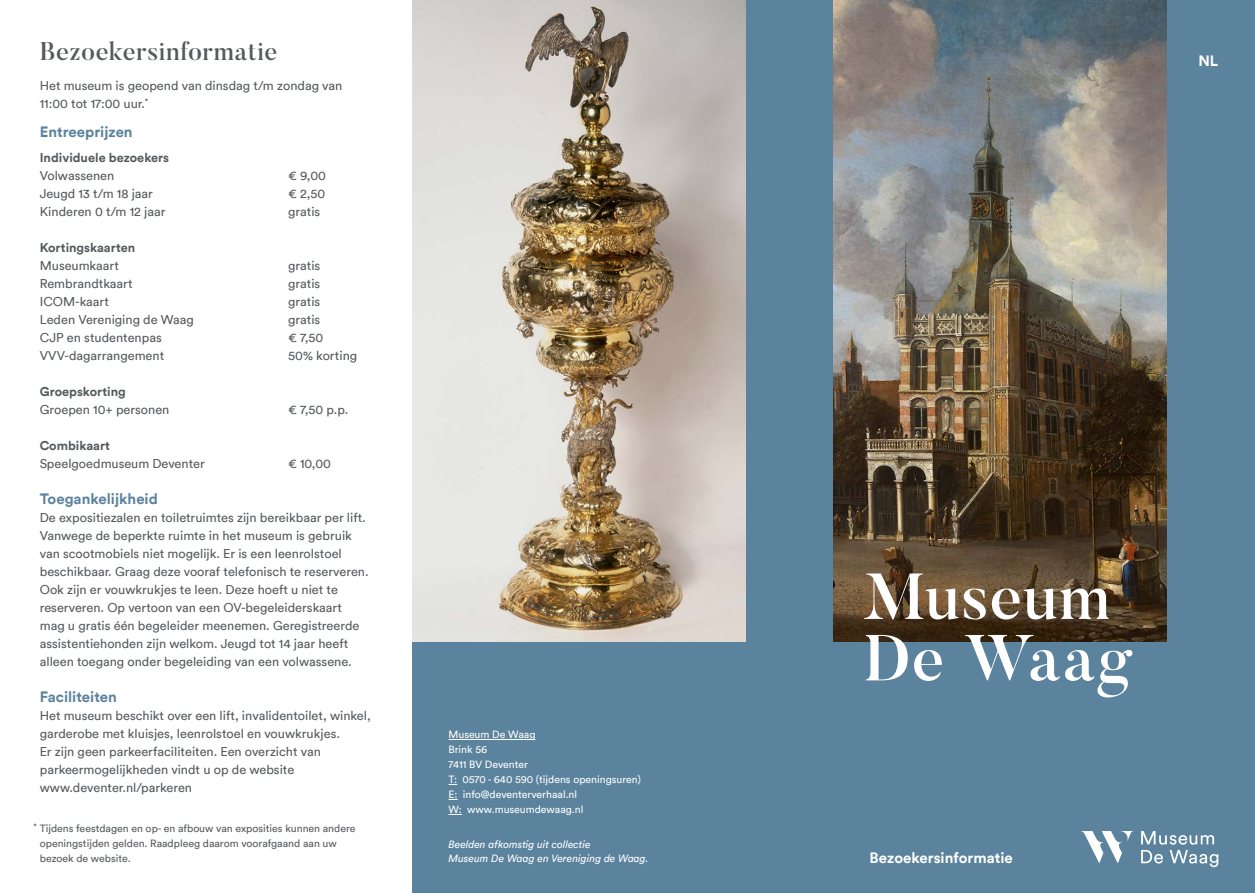
<style>
.page{position:relative;width:1255px;height:893px;background:#fff}
.page>*{position:absolute;margin:0;border:0;box-sizing:border-box;transform-origin:0 0}
.t1{font:500 64.5px/61.5px "Butler";letter-spacing:.015em;color:#fff}
.t2{font:500 25.5px "Butler";letter-spacing:.025em;color:#575a5d}
.t3{font:700 15px "Circular";color:#5b839d}
.t4{font:700 15px "Circular";color:#fff}
.t5{font:12.75px/18px "Circular";color:#575a5d}
.t6{font:700 12.75px "Circular";color:#575a5d}
.t7{font:10.5px/15px "Circular";color:#575a5d}
.t8{font:10.5px/15px "Circular";color:#fff}
.t9{font:italic 10.5px/13.5px "Circular";color:#fff}
.t10{font:7.8px "Circular";color:#575a5d}
</style>
<div class="page">
<div style="left:412px;top:0;width:842px;height:893px;background:#5b839d"></div>
<img style="left:833px;top:0;width:333px;height:641px">
<svg style="left:1081px;top:831px;width:53px;height:32px"></svg>
<svg style="left:1141px;top:831px;width:77px;height:36px"></svg>
<hr style="left:448px;top:739px;width:87px;height:1px;background:#fff">
<svg style="left:448px;top:814px;width:14px;height:1px"></svg>
<img style="left:412px;top:0;width:333px;height:641px">
<h2 class="t2" style="left:40px;top:35px;width:239px">Bezoekersinformatie</h2>
<p class="t5" style="left:40px;top:76px;width:304px">Het museum is geopend van dinsdag t/m zondag van<br>11:00 tot 17:00 uur.<sup>*</sup></p>
<p class="t3" style="left:40px;top:122px;width:94px">Entreeprijzen</p>
<p class="t6" style="left:40px;top:149px;width:131px">Individuele bezoekers</p>
<p class="t5" style="left:40px;top:166px;width:127px">Volwassenen<br>Jeugd 13 t/m 18 jaar<br>Kinderen 0 t/m 12 jaar</p>
<p class="t6" style="left:40px;top:239px;width:97px">Kortingskaarten</p>
<p class="t5" style="left:40px;top:256px;width:156px">Museumkaart<br>Rembrandtkaart<br>ICOM-kaart<br>Leden Vereniging de Waag<br>CJP en studentenpas<br>VVV-dagarrangement</p>
<p class="t6" style="left:40px;top:383px;width:88px">Groepskorting</p>
<p class="t5" style="left:40px;top:400px;width:131px">Groepen 10+ personen</p>
<p class="t6" style="left:40px;top:437px;width:72px">Combikaart</p>
<p class="t5" style="left:40px;top:454px;width:166px">Speelgoedmuseum Deventer</p>
<p class="t3" style="left:40px;top:489px;width:120px">Toegankelijkheid</p>
<p class="t5" style="left:40px;top:508px;width:330px">De expositiezalen en toiletruimtes zijn bereikbaar per lift.<br>Vanwege de beperkte ruimte in het museum is gebruik van scootmobiels niet mogelijk. Er is een leenrolstoel beschikbaar. Graag deze vooraf telefonisch te reserveren.<br>Ook zijn er vouwkrukjes te leen. Deze hoeft u niet te reserveren. Op vertoon van een OV-begeleiderskaart mag u gratis één begeleider meenemen. Geregistreerde assistentiehonden zijn welkom. Jeugd tot 14 jaar heeft alleen toegang onder begeleiding van een volwassene.</p>
<p class="t3" style="left:40px;top:687px;width:79px">Faciliteiten</p>
<p class="t5" style="left:40px;top:706px;width:332px">Het museum beschikt over een lift, invalidentoilet, winkel, garderobe met kluisjes, leenrolstoel en vouwkrukjes.<br>Er zijn geen parkeerfaciliteiten. Een overzicht van parkeermogelijkheden vindt u op de website www.deventer.nl/parkeren</p>
<p class="t7" style="left:40px;top:820px;width:317px">Tijdens feestdagen en op- en afbouw van exposities kunnen andere openingstijden gelden. Raadpleeg daarom voorafgaand aan uw bezoek de website.</p>
<p class="t5" style="left:288px;top:166px;width:39px;text-align:justify">€ 9,00 € 2,50 gratis</p>
<p class="t5" style="left:288px;top:256px;width:71px">gratis<br>gratis<br>gratis<br>gratis<br>€ 7,50<br>50% korting</p>
<p class="t5" style="left:288px;top:400px;width:62px">€ 7,50 p.p.</p>
<p class="t5" style="left:288px;top:454px;width:44px">€ 10,00</p>
<p class="t10" style="left:34px;top:822px;width:5px">*</p>
<p class="t8" style="left:448px;top:726px;width:194px">Museum De Waag<br>Brink 56<br>7411 BV Deventer<br>T: 0570 - 640 590 (tijdens openingsuren)<br>E: info@deventerverhaal.nl<br>W: www.museumdewaag.nl</p>
<p class="t9" style="left:448px;top:837px;width:201px">Beelden afkomstig uit collectie<br>Museum De Waag en Vereniging de Waag.</p>
<p class="t4" style="left:1198px;top:51px;width:21px">NL</p>
<h1 class="t1" style="left:863px;top:566px;width:271px">Museum<br>De Waag</h1>
<p class="t4" style="left:869px;top:848px;width:145px">Bezoekersinformatie</p>
</div>
